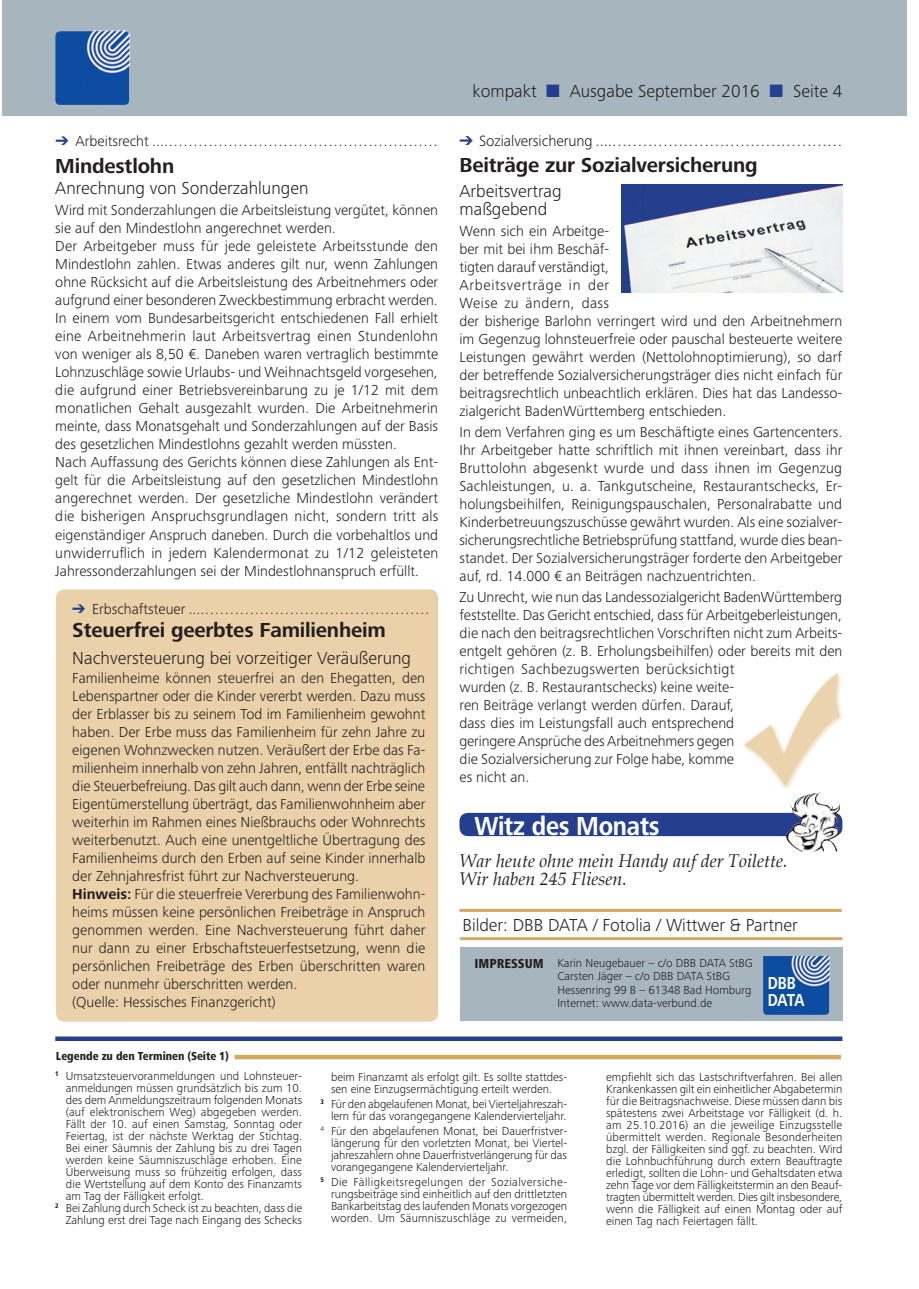
<style>
.page{position:relative;width:919px;height:1289px;background:#fff}
.page>*{position:absolute;margin:0;border:0;box-sizing:border-box;transform-origin:0 0}
.Überschrift{font:700 27px "Frutiger Next Pro";letter-spacing:-.01em;color:#fff;scale:.9 1}
.Überschrift-2{font:700 21px "Frutiger Next Pro";letter-spacing:-.01em;color:#231f20}
.t1{font:300 18px/18px "Frutiger Next Pro";color:#231f20}
.t2{font:italic 18px "Palatino";color:#231f20}
.t3{font:700 18px "Frutiger Next Pro";letter-spacing:-.025em;color:#fff;scale:.8 1}
.t4{font:300 15.45px "Frutiger Next Pro";letter-spacing:-.005em;color:#231f20}
.t5{font:300 15px/18px "Frutiger Next Pro";color:#231f20;text-align:justify}
.t6{font:800 condensed 13.5px "Frutiger Next Pro";color:#231f20}
.t7{font:300 12px/12px "Frutiger Next Pro";color:#231f20;text-align:justify}
.t8{font:800 condensed 12px "Frutiger Next Pro";color:#231f20}
.s1{color:#253f8e}
.s2{font-weight:700}
</style>
<div class="page">
<div style="left:56px;top:589px;width:382px;height:432px;background:#ead1aa;border-radius:9px"></div>
<div style="left:234px;top:1054px;width:606px;height:5px;background:#d5a862"></div>
<svg style="left:55px;top:1036px;width:787px;height:4px;background:#40579c"></svg>
<div style="left:460px;top:947px;width:382px;height:73px;background:#a7b6be"></div>
<img style="left:763px;top:956px;width:67px;height:58px">
<hr style="left:459px;top:908px;width:382px;height:3px;background:#d5a862">
<hr style="left:460px;top:937px;width:382px;height:3px;background:#d5a862">
<div style="left:2px;top:0;width:904px;height:115px;background:#a7b6be"></div>
<img style="left:55px;top:30px;width:75px;height:75px">
<div style="left:459px;top:812px;width:383px;height:24px;background:#253f8e;border-radius:9px"></div>
<img style="left:785px;top:792px;width:54px;height:59px">
<img style="left:622px;top:184px;width:220px;height:108px">
<img style="left:744px;top:673px;width:98px;height:116px">
<p class="t1" style="left:472px;top:82px;width:371px">kompakt <span class="s1">■</span> Ausgabe September 2016 <span class="s1">■</span> Seite 4</p>
<p class="t5" style="left:56px;top:132px;width:384px"><span class="s1">➔</span> Arbeitsrecht ....………………………………………………</p>
<p class="t4" style="left:459px;top:132px;width:384px"><span class="s1">➔</span> Sozialversicherung ....………………………………………</p>
<p class="Überschrift-2" style="left:55px;top:154px;width:120px">Mindestlohn</p>
<p class="t1" style="left:55px;top:179px;width:255px">Anrechnung von Sonderzahlungen</p>
<p class="t5" style="left:55px;top:201px;width:384px">Wird mit Sonderzahlungen die Arbeitsleistung vergütet, können sie auf den Mindestlohn angerechnet werden.</p>
<p class="t5" style="left:55px;top:237px;width:384px">Der Arbeitgeber muss für jede geleistete Arbeitsstunde den Mindestlohn zahlen. Etwas anderes gilt nur, wenn Zahlungen ohne Rücksicht auf die Arbeitsleistung des Arbeitnehmers oder aufgrund einer besonderen Zweckbestimmung erbracht werden.</p>
<p class="t5" style="left:55px;top:309px;width:384px">In einem vom Bundesarbeitsgericht entschiedenen Fall erhielt eine Arbeitnehmerin laut Arbeitsvertrag einen Stundenlohn von weniger als 8,50 €. Daneben waren vertraglich bestimmte Lohnzuschläge sowie Urlaubs- und Weihnachtsgeld vorgesehen, die aufgrund einer Betriebsvereinbarung zu je 1/12 mit dem monatlichen Gehalt ausgezahlt wurden. Die Arbeitnehmerin meinte, dass Monatsgehalt und Sonderzahlungen auf der Basis des gesetzlichen Mindestlohns gezahlt werden müssten.</p>
<p class="t5" style="left:55px;top:453px;width:384px">Nach Auffassung des Gerichts können diese Zahlungen als Ent&shy;gelt für die Arbeitsleistung auf den gesetzlichen Mindestlohn angerechnet werden. Der gesetzliche Mindestlohn verändert die bisherigen Anspruchsgrundlagen nicht, sondern tritt als eigenständiger Anspruch daneben. Durch die vorbehaltlos und unwiderruflich in jedem Kalendermonat zu 1/12 geleisteten Jahressonderzahlungen sei der Mindestlohnanspruch erfüllt.</p>
<p class="t5" style="left:72px;top:600px;width:359px"><span class="s1">➔</span> Erbschaftsteuer ....………………………………………</p>
<p class="Überschrift-2" style="left:72px;top:618px;width:315px">Steuerfrei geerbtes Familienheim</p>
<p class="t1" style="left:72px;top:649px;width:340px">Nachversteuerung bei vorzeitiger Veräußerung</p>
<p class="t5" style="left:72px;top:669px;width:354px">Familienheime können steuerfrei an den Ehegatten, den Lebenspartner oder die Kinder vererbt werden. Dazu muss der Erblasser bis zu seinem Tod im Familienheim gewohnt haben. Der Erbe muss das Familienheim für zehn Jahre zu eigenen Wohnzwecken nutzen. Veräußert der Erbe das Fa&shy;milienheim innerhalb von zehn Jahren, entfällt nachträglich die Steuerbefreiung. Das gilt auch dann, wenn der Erbe seine Eigentümerstellung überträgt, das Familienwohnheim aber weiterhin im Rahmen eines Nießbrauchs oder Wohnrechts weiterbenutzt. Auch eine unentgeltliche Übertragung des Familienheims durch den Erben auf seine Kinder innerhalb der Zehnjahresfrist führt zur Nachversteuerung.</p>
<p class="t5" style="left:72px;top:885px;width:354px"><span class="s2">Hinweis:</span> Für die steuerfreie Vererbung des Familienwohn&shy;heims müssen keine persönlichen Freibeträge in Anspruch genommen werden. Eine Nachversteuerung führt daher nur dann zu einer Erbschaftsteuerfestsetzung, wenn die persönlichen Freibeträge des Erben überschritten waren oder nunmehr überschritten werden.</p>
<p class="t5" style="left:72px;top:993px;width:205px">(Quelle: Hessisches Finanzgericht)</p>
<p class="t8" style="left:56px;top:1048px;width:174px">Legende zu den Terminen (Seite 1)</p>
<p class="Überschrift-2" style="left:459px;top:153px;width:300px">Beiträge zur Sozialversicherung</p>
<p class="t1" style="left:459px;top:182px;width:104px">Arbeitsvertrag maßgebend</p>
<p class="t5" style="left:459px;top:222px;width:384px;text-align:left">Wenn sich ein Arbeitge-<br>ber mit bei ihm Beschäf-<br>tigten darauf verständigt,<br>Arbeitsverträge in der<br>Weise zu ändern, dass<br>der bisherige Barlohn verringert wird und den Arbeitnehmern im Gegenzug lohnsteuerfreie oder pauschal besteuerte weitere Leistungen gewährt werden (Nettolohnoptimierung), so darf der betreffende Sozialversicherungsträger dies nicht einfach für beitragsrechtlich unbeachtlich erklären. Dies hat das Landesso&shy;zialgericht BadenWürttemberg entschieden.</p>
<p class="t5" style="left:459px;top:423px;width:384px">In dem Verfahren ging es um Beschäftigte eines Gartencenters.<br>Ihr Arbeitgeber hatte schriftlich mit ihnen vereinbart, dass ihr Bruttolohn abgesenkt wurde und dass ihnen im Gegenzug Sachleistungen, u. a. Tankgutscheine, Restaurantschecks, Er&shy;holungsbeihilfen, Reinigungspauschalen, Personalrabatte und Kinderbetreuungszuschüsse gewährt wurden. Als eine sozialver&shy;sicherungsrechtliche Betriebsprüfung stattfand, wurde dies bean&shy;standet. Der Sozialversicherungsträger forderte den Arbeitgeber auf, rd. 14.000 € an Beiträgen nachzuentrichten.</p>
<p class="t5" style="left:459px;top:588px;width:384px;text-align:left">Zu Unrecht, wie nun das Landessozialgericht BadenWürttemberg feststellte. Das Gericht entschied, dass für Arbeitgeberleistungen, die nach den beitragsrechtlichen Vorschriften nicht zum Arbeits&shy;entgelt gehören (z. B. Erholungsbeihilfen) oder bereits mit den richtigen Sachbezugswerten berücksichtigt<br>wurden (z. B. Restaurantschecks) keine weite-<br>ren Beiträge verlangt werden dürfen. Darauf,<br>dass dies im Leistungsfall auch entsprechend<br>geringere Ansprüche des Arbeitnehmers gegen<br>die Sozialversicherung zur Folge habe, komme<br>es nicht an.</p>
<p class="Überschrift" style="left:474px;top:810px;width:207px">Witz des Monats</p>
<p class="t2" style="left:459px;top:850px;width:330px">War heute ohne mein Handy auf der Toilette.</p>
<p class="t2" style="left:459px;top:868px;width:169px">Wir haben 245 Fliesen.</p>
<p class="t1" style="left:462px;top:916px;width:337px">Bilder: DBB DATA / Fotolia / Wittwer &amp; Partner</p>
<p class="t6" style="left:474px;top:955px;width:71px">IMPRESSUM</p>
<p class="t7" style="left:557px;top:956px;width:197px">Karin Neugebauer – c/o DBB DATA StBG</p>
<p class="t7" style="left:557px;top:970px;width:174px">Carsten Jäger – c/o DBB DATA StBG</p>
<p class="t7" style="left:557px;top:983px;width:195px">Hessenring 99 B – 61348 Bad Homburg</p>
<p class="t7" style="left:557px;top:997px;width:156px">Internet: www.data-verbund.de</p>
<p class="t3" style="left:767px;top:972px;width:37px">DBB</p>
<p class="t3" style="left:767px;top:989px;width:48px">DATA</p>
<p class="t7" style="left:66px;top:1070px;width:238px;text-indent:-10px"><sup>1</sup> Umsatzsteuervoranmeldungen und Lohnsteuer&shy;anmeldungen müssen grundsätzlich bis zum 10. des dem Anmeldungszeitraum folgenden Monats (auf elektronischem Weg) abgegeben werden.<br>Fällt der 10. auf einen Samstag, Sonntag oder Feiertag, ist der nächste Werktag der Stichtag.<br>Bei einer Säumnis der Zahlung bis zu drei Tagen werden keine Säumniszuschläge erhoben. Eine Überweisung muss so frühzeitig erfolgen, dass die Wertstellung auf dem Konto des Finanzamts am Tag der Fälligkeit erfolgt.</p>
<p class="t7" style="left:55px;top:1202px;width:248px;text-align:right"><sup>2</sup> Bei Zahlung durch Scheck ist zu beachten, dass die<br>Zahlung erst drei Tage nach Eingang des Schecks</p>
<p class="t7" style="left:331px;top:1070px;width:238px">beim Finanzamt als erfolgt gilt. Es sollte stattdes&shy;sen eine Einzugsermächtigung erteilt werden.</p>
<p class="t7" style="left:320px;top:1097px;width:248px;text-align:right"><sup>3</sup> Für den abgelaufenen Monat, bei Vierteljahreszah&shy;lern für das vorangegangene Kalendervierteljahr.</p>
<p class="t7" style="left:331px;top:1124px;width:238px;text-indent:-10px"><sup>4</sup> Für den abgelaufenen Monat, bei Dauerfristver&shy;längerung für den vorletzten Monat, bei Viertel&shy;jahreszahlern ohne Dauerfristverlängerung für das vorangegangene Kalendervierteljahr.</p>
<p class="t7" style="left:331px;top:1175px;width:238px;text-indent:-10px"><sup>5</sup> Die Fälligkeitsregelungen der Sozialversiche&shy;rungsbeiträge sind einheitlich auf den drittletzten Bankarbeitstag des laufenden Monats vorgezogen worden. Um Säumniszuschläge zu vermeiden,</p>
<p class="t7" style="left:606px;top:1070px;width:238px">empfiehlt sich das Lastschriftverfahren. Bei allen Krankenkassen gilt ein einheitlicher Abgabetermin für die Beitragsnachweise. Diese müssen dann bis spätestens zwei Arbeitstage vor Fälligkeit (d. h. am 25.10.2016) an die jeweilige Einzugsstelle übermittelt werden. Regionale Besonderheiten bzgl. der Fälligkeiten sind ggf. zu beachten. Wird die Lohnbuchführung durch extern Beauftragte erledigt, sollten die Lohn- und Gehaltsdaten etwa zehn Tage vor dem Fälligkeitstermin an den Beauf&shy;tragten übermittelt werden. Dies gilt insbesondere, wenn die Fälligkeit auf einen Montag oder auf einen Tag nach Feiertagen fällt.</p>
</div>
